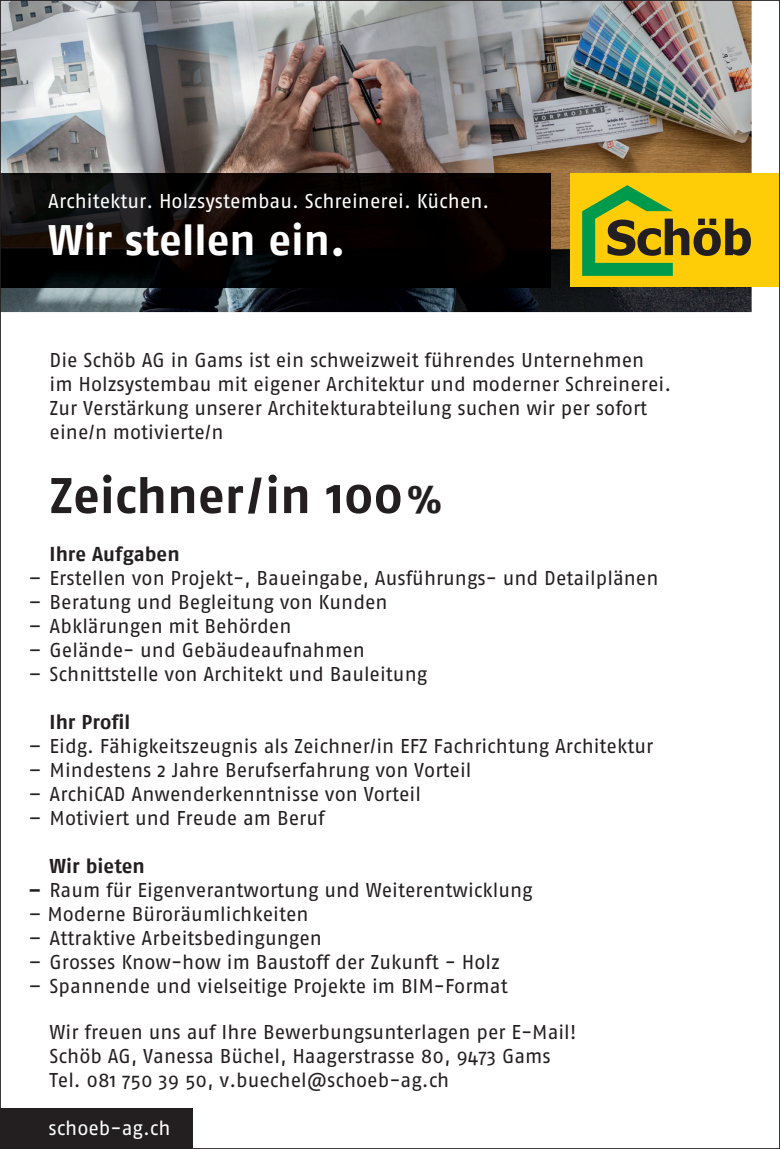
<style>
.page{position:relative;width:780px;height:1149px;background:#fff}
.page>*{position:absolute;margin:0;border:0;box-sizing:border-box;transform-origin:0 0}
.t1{font:700 50px "Fago No";color:#231f20}
.t2{font:700 42.5px "Fago No";color:#fff}
.t3{font:20px/24px "Fago No";color:#231f20}
.t4{font:20px "Fago No";color:#fff}
.t5{font:700 20px "Fago No";color:#231f20}
.s1{font-size:38.75px}
.s2{font-weight:700}
</style>
<div class="page">
<img style="left:2px;top:2px;width:749px;height:310px">
<img style="left:2px;top:174px;width:548px;height:113px">
<div style="left:570px;top:174px;width:210px;height:113px;background:#fecd08"></div>
<svg style="left:582px;top:185px;width:168px;height:91px"></svg>
<div style="left:0;top:1108px;width:192px;height:40px;background:#231f20"></div>
<p class="t4" style="left:48px;top:189px;width:442px">Architektur. Holzsystembau. Schreinerei. Küchen.</p>
<h2 class="t2" style="left:48px;top:215px;width:298px">Wir stellen ein.</h2>
<p class="t3" style="left:50px;top:347px;width:623px">Die Schöb AG in Gams ist ein schweizweit führendes Unternehmen im Holzsystembau mit eigener Architektur und moderner Schreinerei.<br>Zur Verstärkung unserer Architekturabteilung suchen wir per sofort eine/n motivierte/n</p>
<h1 class="t1" style="left:50px;top:466px;width:394px">Zeichner/in 100<span class="s1">%</span></h1>
<p class="t5" style="left:50px;top:542px;width:131px">Ihre Aufgaben</p>
<p class="t3" style="left:28px;top:566px;width:631px">– Erstellen von Projekt-, Baueingabe, Ausführungs- und Detailplänen</p>
<p class="t3" style="left:28px;top:590px;width:361px">– Beratung und Begleitung von Kunden</p>
<p class="t3" style="left:28px;top:614px;width:264px">– Abklärungen mit Behörden</p>
<p class="t3" style="left:28px;top:638px;width:338px">– Gelände- und Gebäudeaufnahmen</p>
<p class="t3" style="left:28px;top:662px;width:400px">– Schnittstelle von Architekt und Bauleitung</p>
<p class="t5" style="left:50px;top:710px;width:82px">Ihr Profil</p>
<p class="t3" style="left:28px;top:734px;width:626px">– Eidg. Fähigkeitszeugnis als Zeichner/in EFZ Fachrichtung Architektur</p>
<p class="t3" style="left:28px;top:758px;width:444px">– Mindestens 2 Jahre Berufserfahrung von Vorteil</p>
<p class="t3" style="left:28px;top:782px;width:394px">– ArchiCAD Anwenderkenntnisse von Vorteil</p>
<p class="t3" style="left:28px;top:806px;width:298px">– Motiviert und Freude am Beruf</p>
<p class="t5" style="left:50px;top:854px;width:97px">Wir bieten</p>
<p class="t3" style="left:28px;top:878px;width:505px"><span class="s2">–</span> Raum für Eigenverantwortung und Weiterentwicklung</p>
<p class="t3" style="left:28px;top:902px;width:282px">– Moderne Büroräumlichkeiten</p>
<p class="t3" style="left:28px;top:926px;width:295px">– Attraktive Arbeitsbedingungen</p>
<p class="t3" style="left:28px;top:950px;width:473px">– Grosses Know-how im Baustoff der Zukunft - Holz</p>
<p class="t3" style="left:28px;top:974px;width:481px">– Spannende und vielseitige Projekte im BIM-Format</p>
<p class="t3" style="left:50px;top:1019px;width:528px">Wir freuen uns auf Ihre Bewerbungsunterlagen per E-Mail!<br>Schöb AG, Vanessa Büchel, Haagerstrasse 80, 9473 Gams<br>Tel. 081 750 39 50, v.buechel@schoeb-ag.ch</p>
<p class="t4" style="left:48px;top:1116px;width:124px">schoeb-ag.ch</p>
</div>
